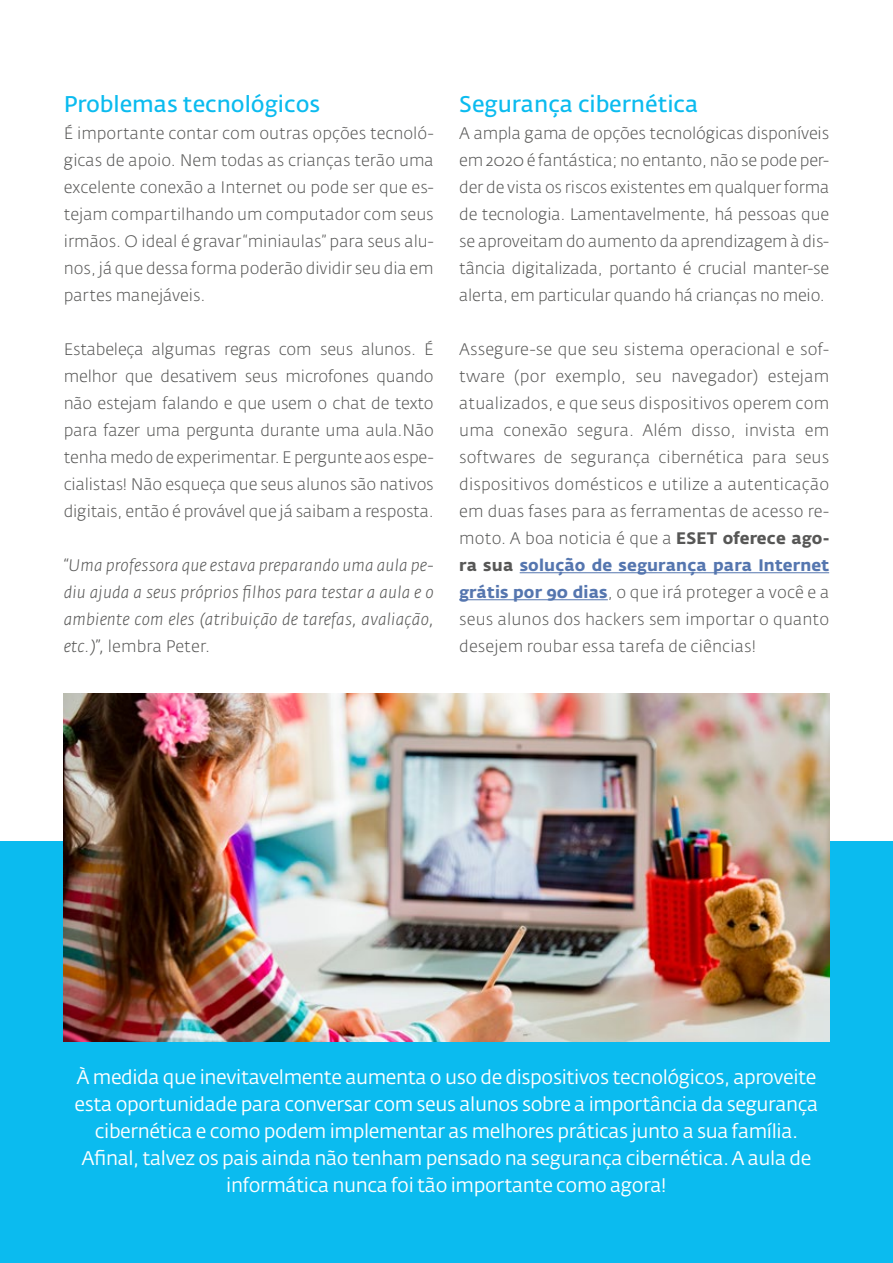
<style>
.page{position:relative;width:893px;height:1263px;background:#fff}
.page>*{position:absolute;margin:0;border:0;box-sizing:border-box;transform-origin:0 0}
.tit{font:600 22.5px "Fedra Sans Alt Pro";color:#0bbbef}
.destacado{font:19.5px/27px "Fedra Sans Alt Pro";letter-spacing:-.02em;color:#fff;text-align:center}
.t1{font:300 16.5px/27px "Fedra Sans Alt Pro";letter-spacing:-.01em;color:#575756;text-align:justify}
.t2{font:italic 300 16.5px/27px "Fedra Sans Alt Pro";letter-spacing:.01em;color:#575756;text-align:justify}
.s1{font-style:normal}
.s2{font-weight:700}
.s3{font-weight:700;color:#5576af}
</style>
<div class="page">
<hr style="left:520px;top:572px;width:309px;height:1px;background:#5576af">
<hr style="left:459px;top:599px;width:149px;height:1px;background:#5576af">
<div style="left:0;top:841px;width:893px;height:422px;background:#0bbbef"></div>
<img style="left:64px;top:693px;width:765px;height:349px">
<p class="tit" style="left:64px;top:90px;width:258px">Problemas tecnológicos</p>
<p class="t1" style="left:64px;top:120px;width:371px">É importante contar com outras opções tecnoló&shy;gicas de apoio. Nem todas as crianças terão uma excelente conexão a Internet ou pode ser que es&shy;tejam compartilhando um computador com seus irmãos. O ideal é gravar “miniaulas” para seus alu&shy;nos, já que dessa forma poderão dividir seu dia em partes manejáveis.</p>
<p class="t1" style="left:64px;top:336px;width:371px">Estabeleça algumas regras com seus alunos. É melhor que desativem seus microfones quando não estejam falando e que usem o chat de texto para fazer uma pergunta durante uma aula.Não tenha medo de experimentar. E pergunte aos espe&shy;cialistas! Não esqueça que seus alunos são nativos digitais, então é provável que já saibam a resposta.</p>
<p class="t2" style="left:64px;top:552px;width:371px">“Uma professora que estava preparando uma aula pe&shy;diu ajuda a seus próprios filhos para testar a aula e o ambiente com eles (atribuição de tarefas, avaliação, etc.)”, <span class="s1">lembra Peter.</span></p>
<p class="tit" style="left:459px;top:90px;width:241px">Segurança cibernética</p>
<p class="t1" style="left:459px;top:120px;width:371px">A ampla gama de opções tecnológicas disponíveis em 2020 é fantástica; no entanto, não se pode per&shy;der de vista os riscos existentes em qualquer forma de tecnologia. Lamentavelmente, há pessoas que se aproveitam do aumento da aprendizagem à dis&shy;tância digitalizada, portanto é crucial manter-se alerta, em particular quando há crianças no meio.</p>
<p class="t1" style="left:459px;top:336px;width:371px">Assegure-se que seu sistema operacional e sof&shy;tware (por exemplo, seu navegador) estejam atualizados, e que seus dispositivos operem com uma conexão segura. Além disso, invista em softwares de segurança cibernética para seus dispositivos domésticos e utilize a autenticação em duas fases para as ferramentas de acesso re&shy;moto. A boa noticia é que a <span class="s2">ESET oferece ago&shy;ra sua</span> <span class="s3">solução de segurança para Internet grátis por 90 dias</span>, o que irá proteger a você e a seus alunos dos hackers sem importar o quanto desejem roubar essa tarefa de ciências!</p>
<p class="destacado" style="left:75px;top:1064px;width:745px">À medida que inevitavelmente aumenta o uso de dispositivos tecnológicos, aproveite esta oportunidade para conversar com seus alunos sobre a importância da segurança cibernética e como podem implementar as melhores práticas junto a sua família.<br>Afinal, talvez os pais ainda não tenham pensado na segurança cibernética. A aula de informática nunca foi tão importante como agora!</p>
</div>
